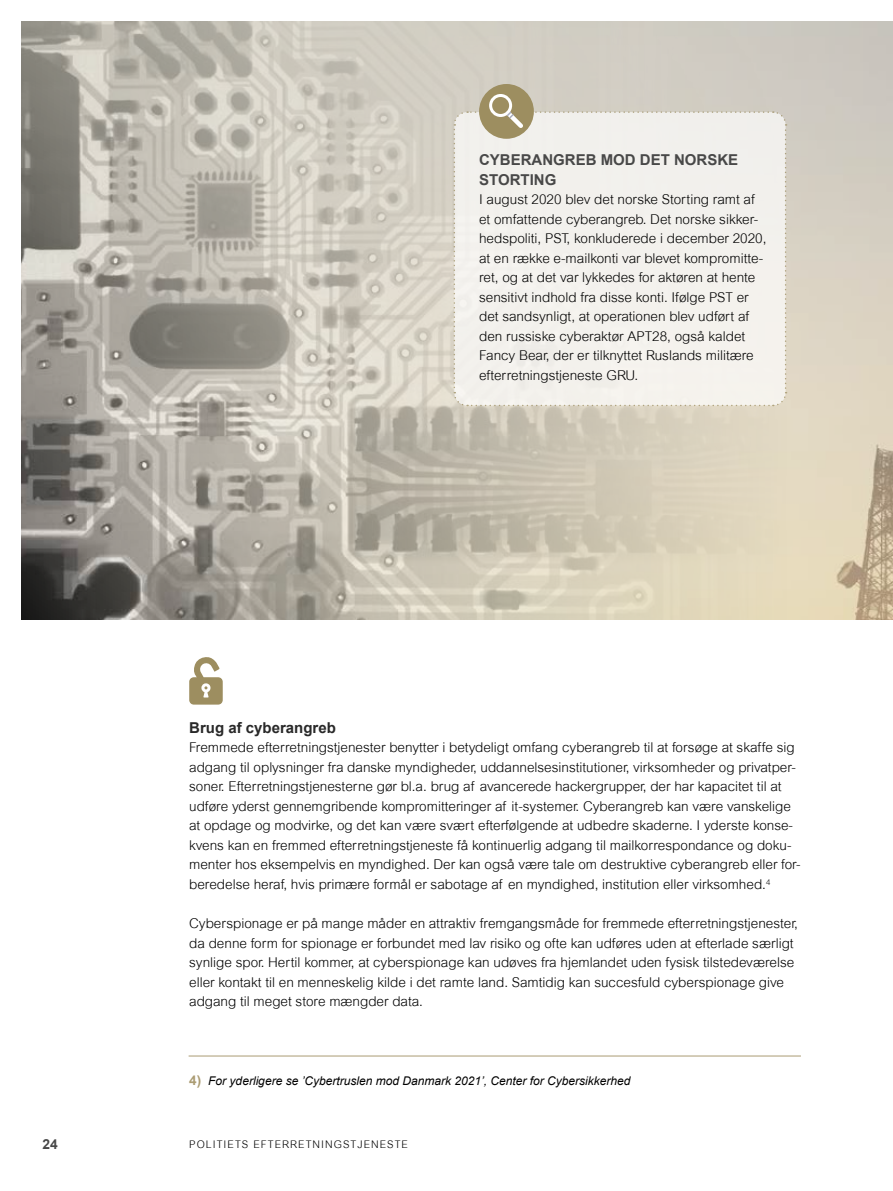
<style>
.page{position:relative;width:893px;height:1191px;background:#fff}
.page>*{position:absolute;margin:0;border:0;box-sizing:border-box;transform-origin:0 0}
.t1{font:700 15px/19.5px "Arial";color:#484848}
.t2{font:700 15px "Arial";color:#292929}
.t3{font:700 13.8px "Arial";color:#484848}
.t4{font:300 13.5px/19.5px "Arial MT Std";color:#000}
.t5{font:italic 12px "Arial";color:#000}
.t6{font:300 10.5px "Arial MT Std";letter-spacing:.1em;color:#000}
.s1{font-weight:700;font-style:normal;font-size:13.5px;color:#ab9c73}
</style>
<div class="page">
<svg style="left:786px;top:21px;width:107px;height:599px;fill:#dad2c1"></svg>
<img style="left:21px;top:21px;width:765px;height:599px">
<hr style="left:189px;top:1055px;width:612px;height:1px;background:#ab9c73">
<div style="left:479px;top:84px;width:55px;height:55px;background:#9d8e60;border-radius:50%"></div>
<div style="left:489px;top:94px;width:23px;height:23px;border:3px solid #fff;border-radius:50%"></div>
<div style="left:453px;top:108px;width:334px;height:299px;background:#f3f1ed"></div>
<svg style="left:189px;top:657px;width:34px;height:47px"></svg>
<h1 class="t1" style="left:479px;top:151px;width:261px">CYBERANGREB MOD DET NORSKE<br>STORTING</h1>
<p class="t4" style="left:479px;top:190px;width:289px">I august 2020 blev det norske Storting ramt af et omfattende cyberangreb. Det norske sikker&shy;hedspoliti, PST, konkluderede i december 2020, at en række e-mailkonti var blevet kompromitte&shy;ret, og at det var lykkedes for aktøren at hente sensitivt indhold fra disse konti. Ifølge PST er det sandsynligt, at operationen blev udført af den russiske cyberaktør APT28, også kaldet Fancy Bear, der er tilknyttet Ruslands militære efterretningstjeneste GRU.</p>
<p class="t3" style="left:43px;top:1135px;width:17px">24</p>
<h2 class="t2" style="left:189px;top:718px;width:148px">Brug af cyberangreb</h2>
<p class="t4" style="left:189px;top:738px;width:613px">Fremmede efterretningstjenester benytter i betydeligt omfang cyberangreb til at forsøge at skaffe sig adgang til oplysninger fra danske myndigheder, uddannelsesinstitutioner, virksomheder og privatper&shy;soner. Efterretningstjenesterne gør bl.a. brug af avancerede hackergrupper, der har kapacitet til at udføre yderst gennemgribende kompromitteringer af it-systemer. Cyberangreb kan være vanskelige at opdage og modvirke, og det kan være svært efterfølgende at udbedre skaderne. I yderste konse&shy;kvens kan en fremmed efterretningstjeneste få kontinuerlig adgang til mailkorrespondance og doku&shy;menter hos eksempelvis en myndighed. Der kan også være tale om destruktive cyberangreb eller for&shy;beredelse heraf, hvis primære formål er sabotage af en myndighed, institution eller virksomhed.<sup>4</sup></p>
<p class="t4" style="left:189px;top:913px;width:610px">Cyberspionage er på mange måder en attraktiv fremgangsmåde for fremmede efterretningstjenester, da denne form for spionage er forbundet med lav risiko og ofte kan udføres uden at efterlade særligt synlige spor. Hertil kommer, at cyberspionage kan udøves fra hjemlandet uden fysisk tilstedeværelse eller kontakt til en menneskelig kilde i det ramte land. Samtidig kan succesfuld cyberspionage give adgang til meget store mængder data.</p>
<p class="t5" style="left:189px;top:1072px;width:443px"><span class="s1">4)</span> For yderligere se ’Cybertruslen mod Danmark 2021’, Center for Cybersikkerhed</p>
<p class="t6" style="left:189px;top:1138px;width:220px">POLITIETS EFTERRETNINGSTJENESTE</p>
</div>
